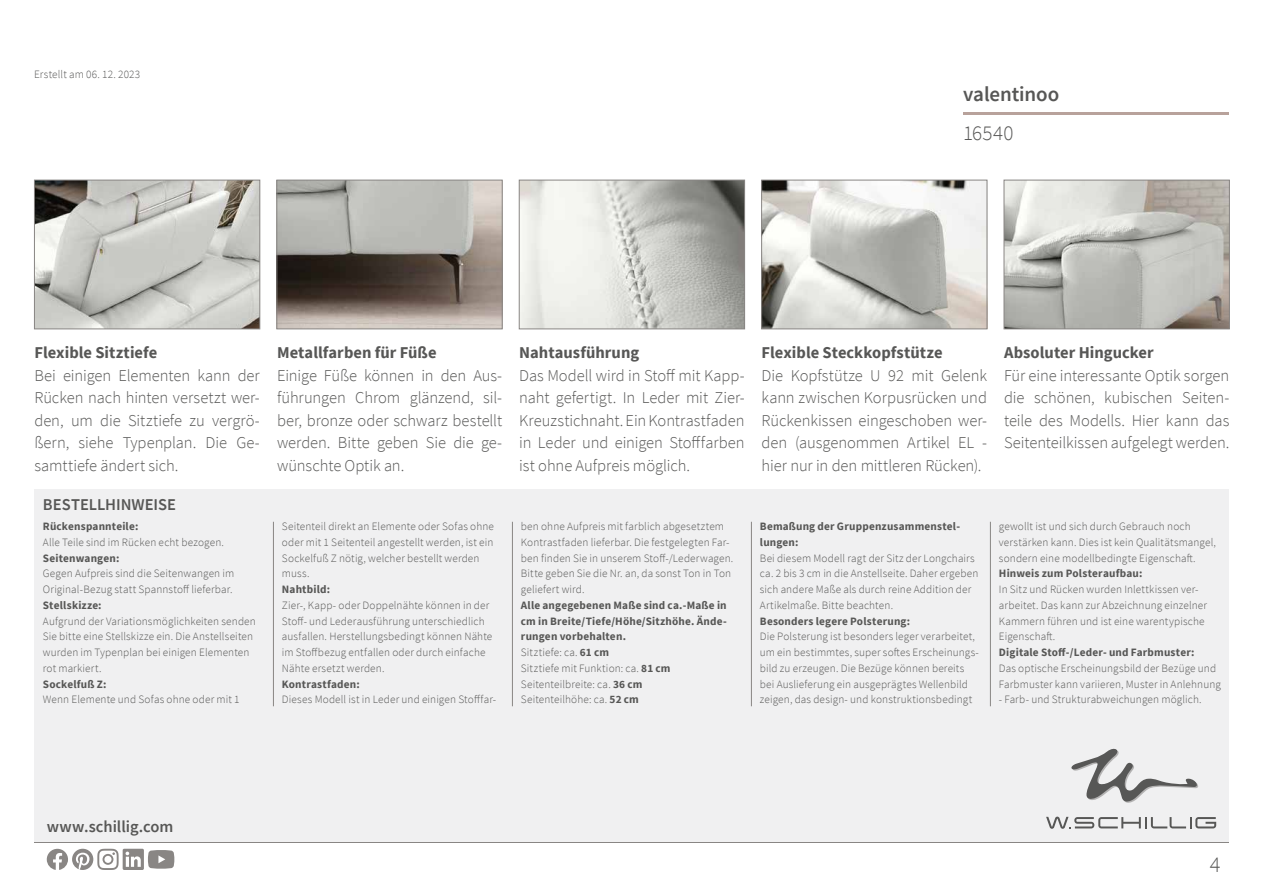
<style>
.page{position:relative;width:1263px;height:893px;background:#fff}
.page>*{position:absolute;margin:0;border:0;box-sizing:border-box;transform-origin:0 0}
.t1{font:300 22.5px "Source Sans Pro";color:#575756}
.t2{font:600 21px "Source Sans Pro";letter-spacing:-.005em;color:#575756}
.t3{font:300 21px "Source Sans Pro";letter-spacing:.01em;color:#575756}
.t4{font:300 16.5px/22.5px "Source Sans Pro";letter-spacing:-.005em;color:#575756;text-align:justify}
.t5{font:700 16.5px "Source Sans Pro";color:#575756}
.t6{font:600 16.5px "Source Sans Pro";color:#575756}
.t7{font:300 11.25px/15.8px "Source Sans Pro";letter-spacing:.01em;color:#575756}
.t8{font:700 11.25px/15.8px "Source Sans Pro";letter-spacing:.015em;color:#575756}
.s1{font-weight:300}
</style>
<div class="page">
<hr style="left:34px;top:842px;width:1195px;height:1px;background:#898684">
<hr style="left:963px;top:113px;width:266px;height:2px;background:#b8a29b">
<div style="left:34px;top:489px;width:1195px;height:353px;background:#f0f0f1"></div>
<hr style="left:273px;top:522px;width:1px;height:184px;background:#898684">
<hr style="left:512px;top:522px;width:1px;height:184px;background:#898684">
<hr style="left:751px;top:522px;width:1px;height:184px;background:#898684">
<hr style="left:990px;top:522px;width:1px;height:184px;background:#898684">
<img style="left:36px;top:182px;width:222px;height:145px">
<div style="left:34px;top:180px;width:226px;height:149px;border:1px solid #898684"></div>
<img style="left:278px;top:182px;width:223px;height:145px">
<div style="left:276px;top:180px;width:227px;height:149px;border:1px solid #898684"></div>
<img style="left:521px;top:182px;width:222px;height:145px">
<div style="left:519px;top:180px;width:226px;height:149px;border:1px solid #898684"></div>
<img style="left:763px;top:182px;width:222px;height:145px">
<div style="left:761px;top:180px;width:226px;height:149px;border:1px solid #898684"></div>
<img style="left:1005px;top:182px;width:223px;height:145px">
<div style="left:1003px;top:180px;width:227px;height:149px;border:1px solid #898684"></div>
<svg style="left:47px;top:849px;width:127px;height:21px"></svg>
<svg style="left:1071px;top:749px;width:127px;height:54px"></svg>
<svg style="left:1046px;top:817px;width:170px;height:12px"></svg>
<p class="t7" style="left:34px;top:66px;width:108px">Erstellt am 06. 12. 2023</p>
<h2 class="t2" style="left:963px;top:80px;width:98px">valentinoo</h2>
<h2 class="t3" style="left:963px;top:120px;width:52px">16540</h2>
<h3 class="t5" style="left:34px;top:342px;width:124px">Flexible Sitztiefe</h3>
<h3 class="t4" style="left:34px;top:364px;width:227px">Bei einigen Elementen kann der Rücken nach hinten versetzt wer&shy;den, um die Sitztiefe zu vergrö&shy;ßern, siehe Typenplan. Die Ge&shy;samttiefe ändert sich.</h3>
<h3 class="t6" style="left:43px;top:494px;width:135px">BESTELLHINWEISE</h3>
<p class="t8" style="left:43px;top:518px;width:97px">Rückenspannteile:</p>
<p class="t7" style="left:43px;top:534px;width:182px">Alle Teile sind im Rücken echt bezogen.</p>
<p class="t8" style="left:43px;top:550px;width:78px">Seitenwangen:</p>
<p class="t7" style="left:43px;top:566px;width:193px">Gegen Aufpreis sind die Seitenwangen im<br>Original-Bezug statt Spannstoff lieferbar.</p>
<p class="t8" style="left:43px;top:597px;width:60px">Stellskizze:</p>
<p class="t7" style="left:43px;top:613px;width:214px">Aufgrund der Variationsmöglichkeiten senden Sie bitte eine Stellskizze ein. Die Anstellseiten wurden im Typenplan bei einigen Elementen rot markiert.</p>
<p class="t8" style="left:43px;top:676px;width:65px">Sockelfuß Z:</p>
<p class="t7" style="left:43px;top:692px;width:198px">Wenn Elemente und Sofas ohne oder mit 1</p>
<h3 class="t5" style="left:277px;top:342px;width:161px">Metallfarben für Füße</h3>
<h3 class="t4" style="left:277px;top:364px;width:227px">Einige Füße können in den Aus&shy;führungen Chrom glänzend, sil&shy;ber, bronze oder schwarz bestellt werden. Bitte geben Sie die ge&shy;wünschte Optik an.</h3>
<p class="t7" style="left:282px;top:519px;width:213px">Seitenteil direkt an Elemente oder Sofas ohne oder mit 1 Seitenteil angestellt werden, ist ein Sockelfuß Z nötig, welcher bestellt werden muss.</p>
<p class="t8" style="left:282px;top:581px;width:50px">Nahtbild:</p>
<p class="t7" style="left:282px;top:597px;width:212px">Zier-, Kapp- oder Doppelnähte können in der Stoff- und Lederausführung unterschiedlich ausfallen. Herstellungsbedingt können Nähte im Stoffbezug entfallen oder durch einfache Nähte ersetzt werden.</p>
<p class="t8" style="left:282px;top:676px;width:79px">Kontrastfaden:</p>
<p class="t7" style="left:282px;top:692px;width:216px">Dieses Modell ist in Leder und einigen Stofffar-</p>
<h3 class="t5" style="left:519px;top:342px;width:121px">Nahtausführung</h3>
<h3 class="t4" style="left:519px;top:364px;width:227px">Das Modell wird in Stoff mit Kapp&shy;naht gefertigt. In Leder mit Zier-Kreuzstichnaht. Ein Kontrastfaden in Leder und einigen Stofffarben ist ohne Aufpreis möglich.</h3>
<h3 class="t5" style="left:762px;top:342px;width:182px">Flexible Steckkopfstütze</h3>
<h3 class="t4" style="left:762px;top:364px;width:227px">Die Kopfstütze U 92 mit Gelenk kann zwischen Korpusrücken und Rückenkissen eingeschoben wer&shy;den (ausgenommen Artikel EL - hier nur in den mittleren Rücken).</h3>
<h3 class="t5" style="left:1004px;top:342px;width:151px">Absoluter Hingucker</h3>
<h3 class="t4" style="left:1004px;top:364px;width:227px">Für eine interessante Optik sorgen die schönen, kubischen Seiten&shy;teile des Modells. Hier kann das Seitenteilkissen aufgelegt werden.</h3>
<p class="t7" style="left:521px;top:519px;width:214px">ben ohne Aufpreis mit farblich abgesetztem Kontrastfaden lieferbar. Die festgelegten Far&shy;ben finden Sie in unserem Stoff-/Lederwagen.<br>Bitte geben Sie die Nr. an, da sonst Ton in Ton geliefert wird.</p>
<p class="t8" style="left:521px;top:597px;width:207px">Alle angegebenen Maße sind ca.-Maße in cm in Breite/Tiefe/Höhe/Sitzhöhe. Ände&shy;rungen vorbehalten.<br><span class="s1">Sitztiefe: ca.</span> 61 cm<br><span class="s1">Sitztiefe mit Funktion: ca.</span> 81 cm<br><span class="s1">Seitenteilbreite: ca.</span> 36 cm<br><span class="s1">Seitenteilhöhe: ca.</span> 52 cm</p>
<p class="t8" style="left:760px;top:518px;width:202px">Bemaßung der Gruppenzusammenstel&shy;lungen:</p>
<p class="t7" style="left:760px;top:550px;width:220px">Bei diesem Modell ragt der Sitz der Longchairs ca. 2 bis 3 cm in die Anstellseite. Daher ergeben sich andere Maße als durch reine Addition der Artikelmaße. Bitte beachten.</p>
<p class="t8" style="left:760px;top:613px;width:152px">Besonders legere Polsterung:</p>
<p class="t7" style="left:760px;top:629px;width:220px">Die Polsterung ist besonders leger verarbeitet, um ein bestimmtes, super softes Erscheinungs&shy;bild zu erzeugen. Die Bezüge können bereits bei Auslieferung ein ausgeprägtes Wellenbild zeigen, das design- und konstruktionsbedingt</p>
<p class="t7" style="left:999px;top:519px;width:219px">gewollt ist und sich durch Gebrauch noch verstärken kann. Dies ist kein Qualitätsmangel, sondern eine modellbedingte Eigenschaft.</p>
<p class="t8" style="left:999px;top:566px;width:145px">Hinweis zum Polsteraufbau:</p>
<p class="t7" style="left:999px;top:582px;width:210px">In Sitz und Rücken wurden Inlettkissen ver&shy;arbeitet. Das kann zur Abzeichnung einzelner Kammern führen und ist eine warentypische Eigenschaft.</p>
<p class="t8" style="left:999px;top:644px;width:197px">Digitale Stoff-/Leder- und Farbmuster:</p>
<p class="t7" style="left:999px;top:660px;width:223px">Das optische Erscheinungsbild der Bezüge und<br>Farbmuster kann variieren, Muster in Anlehnung</p>
<p class="t7" style="left:999px;top:692px;width:204px">- Farb- und Strukturabweichungen möglich.</p>
<h3 class="t6" style="left:47px;top:816px;width:128px">www.schillig.com</h3>
<h1 class="t1" style="left:1210px;top:850px;width:12px">4</h1>
</div>
